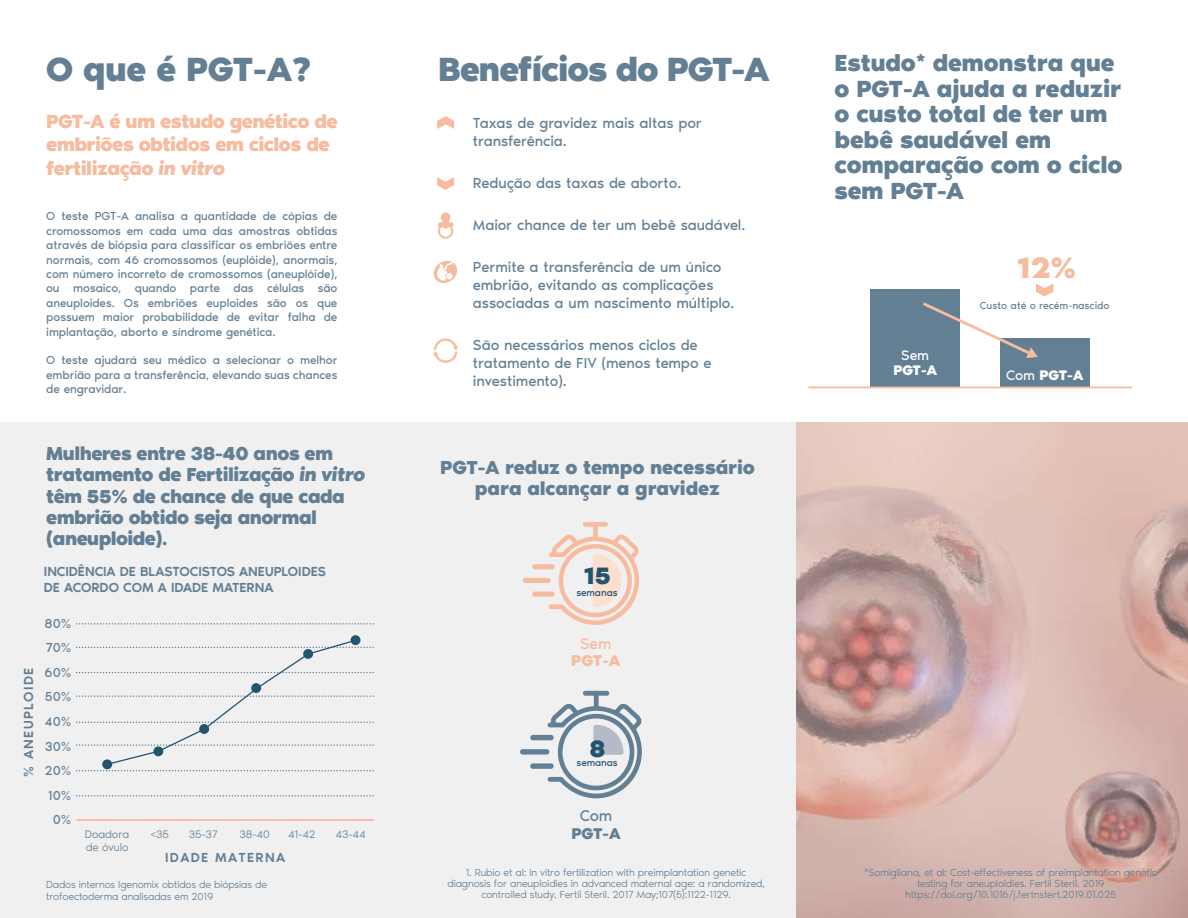
<style>
.page{position:relative;width:1188px;height:918px;background:#fff}
.page>*{position:absolute;margin:0;border:0;box-sizing:border-box;transform-origin:0 0}
.t1{font:700 34.5px "Noir Pro";letter-spacing:-.03em;color:#637f94}
.t2{font:700 30.3px "Noir Pro";color:#f7bc9f}
.t3{font:700 24.45px "Noir Pro";color:#22536f}
.t4{font:700 24px/25.5px "Noir Pro";letter-spacing:-.01em;color:#637f94}
.t5{font:700 19.5px/23.5px "Noir Pro";letter-spacing:-.03em;color:#f7bc9f}
.t6{font:700 19.35px/21px "Noir Pro";letter-spacing:-.025em;color:#637f94}
.t7{font:700 16.05px "Noir Pro";color:#f7bc9f}
.t8{font:700 16.05px "Noir Pro";color:#637f94}
.t9{font:16.05px "Noir Pro";color:#f7bc9f}
.t10{font:16.05px "Noir Pro";color:#637f94}
.t11{font:15px/18px "Noir Pro";letter-spacing:-.01em;color:#637f94}
.t12{font:700 14.25px "Noir Pro";letter-spacing:-.02em;color:#fff}
.t13{font:14.25px "Noir Pro";color:#fff}
.t14{font:500 13.5px/16.2px "Noir Pro";color:#637f94}
.t15{font:13.5px/24.6px "Noir Pro";color:#637f94;text-align:right}
.t16{font:500 13.5px "Noir Pro";letter-spacing:.1em;color:#637f94}
.t17{font:12px/14.4px "Noir Pro";letter-spacing:-.01em;color:#637f94;text-align:justify}
.t18{font:300 11.25px "Noir Pro";letter-spacing:-.01em;color:#637f94}
.t19{font:300 10.5px/11.2px "Noir Pro";letter-spacing:-.015em;color:#637f94;text-align:center}
.t20{font:10.5px "Noir Pro";letter-spacing:-.01em;color:#637f94}
.t21{font:10.05px "Noir Pro";letter-spacing:-.01em;color:#22536f}
.s1{font-style:italic}
.s2{font-weight:400}
</style>
<div class="page">
<div style="left:0;top:422px;width:796px;height:496px;background:#f0f0f1"></div>
<img style="left:796px;top:422px;width:392px;height:496px">
<svg style="left:437px;top:116px;width:17px;height:13px"></svg>
<svg style="left:437px;top:177px;width:17px;height:13px"></svg>
<svg style="left:438px;top:212px;width:16px;height:27px"></svg>
<svg style="left:433px;top:260px;width:25px;height:23px"></svg>
<svg style="left:433px;top:338px;width:25px;height:25px"></svg>
<svg style="left:77px;top:795px;width:297px;height:2px"></svg>
<hr style="left:77px;top:819px;width:297px;height:2px;background:#f7bc9f">
<svg style="left:77px;top:623px;width:297px;height:2px"></svg>
<div style="left:532px;top:564px;width:23px;height:5px;background:#f7bc9f;border-radius:2px"></div>
<div style="left:532px;top:592px;width:23px;height:5px;background:#f7bc9f;border-radius:2px"></div>
<svg style="left:549px;top:522px;width:90px;height:103px"></svg>
<div style="left:523px;top:578px;width:28px;height:5px;background:#f7bc9f;border-radius:2px"></div>
<div style="left:530px;top:735px;width:24px;height:5px;background:#637f94;border-radius:3px"></div>
<div style="left:530px;top:763px;width:24px;height:6px;background:#637f94;border-radius:3px"></div>
<div style="left:520px;top:749px;width:29px;height:6px;background:#637f94;border-radius:3px"></div>
<svg style="left:548px;top:691px;width:94px;height:107px"></svg>
<div style="left:870px;top:289px;width:90px;height:98px;background:#637f94"></div>
<div style="left:1000px;top:338px;width:89px;height:49px;background:#637f94"></div>
<svg style="left:923px;top:284px;width:130px;height:74px"></svg>
<hr style="left:808px;top:387px;width:324px;height:1px;background:#f7bc9f">
<svg style="left:77px;top:639px;width:297px;height:132px"></svg>
<div style="left:102px;top:759px;width:10px;height:10px;background:#22536f;border-radius:50%"></div>
<div style="left:153px;top:746px;width:10px;height:10px;background:#22536f;border-radius:50%"></div>
<div style="left:199px;top:724px;width:10px;height:10px;background:#22536f;border-radius:50%"></div>
<div style="left:251px;top:683px;width:10px;height:10px;background:#22536f;border-radius:50%"></div>
<div style="left:351px;top:635px;width:10px;height:10px;background:#22536f;border-radius:50%"></div>
<div style="left:303px;top:649px;width:10px;height:10px;background:#22536f;border-radius:50%"></div>
<h1 class="t1" style="left:46px;top:41px;width:267px">O que é PGT-A?</h1>
<h1 class="t1" style="left:438px;top:41px;width:333px">Benefícios do PGT-A</h1>
<h3 class="t5" style="left:46px;top:108px;width:293px">PGT-A é um estudo genético de embriões obtidos em ciclos de fertilização <span class="s1">in vitro</span></h3>
<p class="t11" style="left:473px;top:113px;width:230px">Taxas de gravidez mais altas por transferência.</p>
<p class="t11" style="left:473px;top:173px;width:210px">Redução das taxas de aborto.</p>
<p class="t11" style="left:473px;top:215px;width:274px">Maior chance de ter um bebê saudável.</p>
<p class="t11" style="left:473px;top:257px;width:263px">Permite a transferência de um único embrião, evitando as complicações associadas a um nascimento múltiplo.</p>
<p class="t11" style="left:473px;top:335px;width:240px">São necessários menos ciclos de tratamento de FIV (menos tempo e investimento).</p>
<p class="t17" style="left:46px;top:208px;width:293px">O teste PGT-A analisa a quantidade de cópias de cromossomos em cada uma das amostras obtidas através de biópsia para classificar os embriões entre normais, com 46 cromossomos (euplóide), anormais, com número incorreto de cromossomos (aneuplóide), ou mosaico, quando parte das células são aneuploides. Os embriões euploides são os que possuem maior probabilidade de evitar falha de implantação, aborto e síndrome genética.</p>
<p class="t17" style="left:46px;top:352px;width:293px">O teste ajudará seu médico a selecionar o melhor embrião para a transferência, elevando suas chances de engravidar.</p>
<p class="t16" style="left:18px;top:777px;width:110px;rotate:-90deg">% ANEUPLOIDE</p>
<h3 class="t6" style="left:46px;top:442px;width:321px">Mulheres entre 38-40 anos em tratamento de Fertilização <span class="s1">in vitro </span>têm 55% de chance de que cada embrião obtido seja anormal (aneuploide).</h3>
<p class="t14" style="left:44px;top:562px;width:284px">INCIDÊNCIA DE BLASTOCISTOS ANEUPLOIDES<br>DE ACORDO COM A IDADE MATERNA</p>
<p class="t15" style="left:45px;top:610px;width:28px">80%<br>70%<br>60%<br>50%<br>40%<br>30%<br>20%<br>10%<br>0%</p>
<p class="t18" style="left:85px;top:826px;width:46px">Doadora</p>
<p class="t18" style="left:150px;top:826px;width:20px">&lt;35</p>
<p class="t18" style="left:189px;top:826px;width:31px">35-37</p>
<p class="t18" style="left:239px;top:826px;width:32px">38-40</p>
<p class="t18" style="left:288px;top:826px;width:29px">41-42</p>
<p class="t18" style="left:335px;top:826px;width:32px">43-44</p>
<p class="t18" style="left:86px;top:839px;width:44px">de óvulo</p>
<p class="t16" style="left:165px;top:847px;width:122px">IDADE MATERNA</p>
<p class="t19" style="left:46px;top:879px;width:222px;text-align:left">Dados internos Igenomix obtidos de biópsias de trofoectoderma analisadas em 2019</p>
<h3 class="t6" style="left:440px;top:455px;width:316px;text-align:center">PGT-A reduz o tempo necessário para alcançar a gravidez</h3>
<h3 class="t3" style="left:584px;top:556px;width:29px">15</h3>
<p class="t21" style="left:576px;top:585px;width:43px">semanas</p>
<h3 class="t9" style="left:580px;top:631px;width:33px">Sem</h3>
<h3 class="t7" style="left:571px;top:648px;width:51px">PGT-A</h3>
<h3 class="t3" style="left:590px;top:728px;width:18px">8</h3>
<p class="t21" style="left:577px;top:755px;width:43px">semanas</p>
<h3 class="t10" style="left:580px;top:803px;width:34px">Com</h3>
<h3 class="t8" style="left:571px;top:820px;width:51px">PGT-A</h3>
<p class="t19" style="left:447px;top:866px;width:319px">1. Rubio et al: In vitro fertilization with preimplantation genetic diagnosis for aneuploidies in advanced maternal age: a randomized, controlled study. Fertil Steril. 2017 May;107(5):1122-1129.</p>
<h3 class="t4" style="left:834px;top:48px;width:290px">Estudo* demonstra que o PGT-A ajuda a reduzir o custo total de ter um bebê saudável em comparação com o ciclo sem PGT-A</h3>
<h2 class="t2" style="left:1017px;top:244px;width:61px">12%</h2>
<p class="t20" style="left:980px;top:298px;width:131px">Custo até o recém-nascido</p>
<p class="t13" style="left:901px;top:344px;width:29px">Sem</p>
<p class="t12" style="left:893px;top:359px;width:45px">PGT-A</p>
<p class="t12" style="left:1006px;top:363px;width:79px"><span class="s2">Com</span> PGT-A</p>
<p class="t19" style="left:864px;top:866px;width:294px">*Somigliana, et al: Cost-effectiveness of preimplantation genetic testing for aneuploidies. Fertil Steril. 2019 https://doi.org/10.1016/j.fertnstert.2019.01.025</p>
</div>
